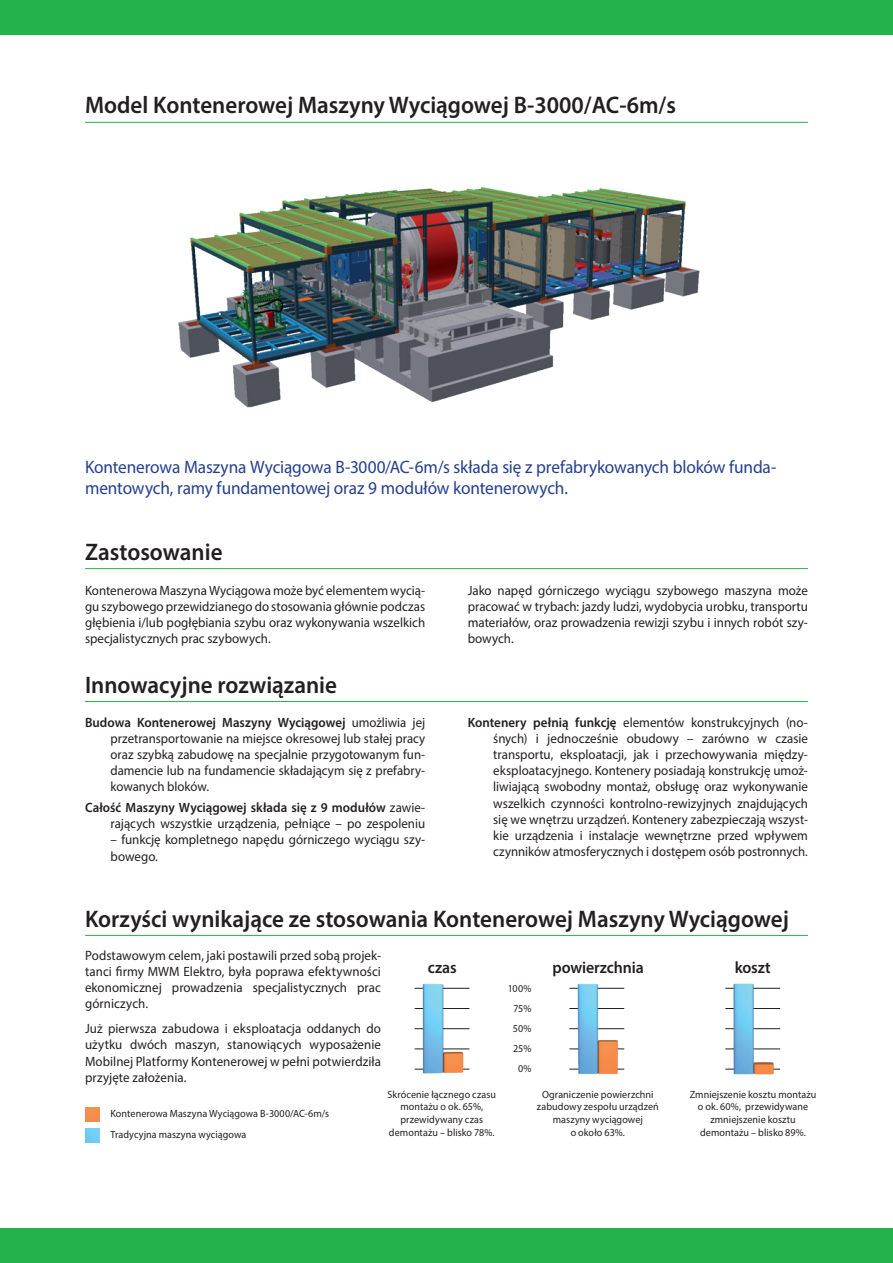
<style>
.page{position:relative;width:893px;height:1263px;background:#fff}
.page>*{position:absolute;margin:0;border:0;box-sizing:border-box;transform-origin:0 0}
.MWM_wdroz_srodek_nag{font:600 24px "Myriad Pro";color:#231f20;scale:.96 1}
.MWM_wdroz_foto_opis{font:18px/21px "Myriad Pro";letter-spacing:-.01em;color:#253f8e;scale:.96 1}
.MWM_wdroz_tekst_pods{font:600 16.5px "Myriad Pro";letter-spacing:-.01em;color:#231f20;scale:.96 1}
.MWM_wdroz_tekst_pods-2{font:13.5px/16.2px "Myriad Pro";color:#231f20;text-align:justify;scale:.96 1}
.MWM_txt_podstawowy_B{font:13.5px/16.2px "Myriad Pro";letter-spacing:.005em;color:#231f20;text-align:justify;scale:.96 1}
.MWM_wdroz_tekst_pods-3{font:13.5px/16.2px "Myriad Pro";color:#231f20;text-align:justify;scale:.95 1}
.MWM_wdroz_tekst_pods-4{font:10.5px/12.6px "Myriad Pro";letter-spacing:.01em;color:#231f20;text-align:center;scale:.96 1}
.s1{font-weight:600}
</style>
<div class="page">
<img style="left:178px;top:187px;width:522px;height:221px">
<div style="left:0;top:1229px;width:893px;height:34px;background:#23b24b"></div>
<img style="left:569px;top:983px;width:56px;height:92px">
<img style="left:725px;top:983px;width:56px;height:92px">
<img style="left:414px;top:983px;width:56px;height:91px">
<img style="left:85px;top:1107px;width:14px;height:14px">
<div style="left:0;top:0;width:893px;height:34px;background:#23b24b"></div>
<hr style="left:85px;top:701px;width:723px;height:1px;background:#23b24b">
<hr style="left:85px;top:568px;width:723px;height:1px;background:#23b24b">
<hr style="left:85px;top:935px;width:723px;height:1px;background:#23b24b">
<hr style="left:85px;top:122px;width:723px;height:1px;background:#23b24b">
<p class="MWM_wdroz_srodek_nag" style="left:85px;top:90px;width:617px">Model Kontenerowej Maszyny Wyciągowej B-3000/AC-6m/s</p>
<p class="MWM_wdroz_foto_opis" style="left:85px;top:456px;width:722px">Kontenerowa Maszyna Wyciągowa B-3000/AC-6m/s składa się z prefabrykowanych bloków funda&shy;mentowych, ramy fundamentowej oraz 9 modułów kontenerowych.</p>
<p class="MWM_wdroz_srodek_nag" style="left:85px;top:536px;width:145px">Zastosowanie</p>
<p class="MWM_wdroz_tekst_pods-2" style="left:85px;top:582px;width:356px">Kontenerowa Maszyna Wyciągowa może być elementem wycią&shy;gu szybowego przewidzianego do stosowania głównie podczas głębienia i/lub pogłębiania szybu oraz wykonywania wszelkich specjalistycznych prac szybowych.</p>
<p class="MWM_wdroz_tekst_pods-2" style="left:468px;top:582px;width:356px">Jako napęd górniczego wyciągu szybowego maszyna może pracować w trybach: jazdy ludzi, wydobycia urobku, transportu materiałów, oraz prowadzenia rewizji szybu i innych robót szy&shy;bowych.</p>
<p class="MWM_wdroz_srodek_nag" style="left:85px;top:669px;width:264px">Innowacyjne rozwiązanie</p>
<p class="MWM_wdroz_tekst_pods-3" style="left:111px;top:714px;width:333px;text-indent:-26px"><span class="s1">Budowa Kontenerowej Maszyny Wyciągowej</span> umożliwia jej przetransportowanie na miejsce okresowej lub stałej pracy oraz szybką zabudowę na specjalnie przygotowanym fun&shy;damencie lub na fundamencie składającym się z prefabry&shy;kowanych bloków.</p>
<p class="MWM_wdroz_tekst_pods-2" style="left:85px;top:799px;width:356px;text-align:right"><span class="s1">Całość Maszyny Wyciągowej składa się z 9 modułów</span> zawie&shy;rających wszystkie urządzenia, pełniące – po zespoleniu</p>
<p class="MWM_wdroz_tekst_pods-2" style="left:111px;top:831px;width:329px">– funkcję kompletnego napędu górniczego wyciągu szy&shy;bowego.</p>
<p class="MWM_wdroz_tekst_pods-2" style="left:493px;top:714px;width:329px;text-indent:-26px"><span class="s1">Kontenery pełnią funkcję</span> elementów konstrukcyjnych (no&shy;śnych) i jednocześnie obudowy – zarówno w czasie transportu, eksploatacji, jak i przechowywania między&shy;eksploatacyjnego. Kontenery posiadają konstrukcję umoż&shy;liwiającą swobodny montaż, obsługę oraz wykonywanie wszelkich czynności kontrolno-rewizyjnych znajdujących się we wnętrzu urządzeń. Kontenery zabezpieczają wszyst&shy;kie urządzenia i instalacje wewnętrzne przed wpływem czynników atmosferycznych i dostępem osób postronnych.</p>
<p class="MWM_wdroz_srodek_nag" style="left:85px;top:903px;width:735px">Korzyści wynikające ze stosowania Kontenerowej Maszyny Wyciągowej</p>
<p class="MWM_txt_podstawowy_B" style="left:85px;top:947px;width:310px">Podstawowym celem, jaki postawili przed sobą projek&shy;tanci firmy MWM Elektro, była poprawa efektywności ekonomicznej prowadzenia specjalistycznych prac górniczych.</p>
<p class="MWM_txt_podstawowy_B" style="left:85px;top:1020px;width:310px">Już pierwsza zabudowa i eksploatacja oddanych do użytku dwóch maszyn, stanowiących wyposażenie Mobilnej Platformy Kontenerowej w pełni potwierdziła przyjęte założenia.</p>
<p class="MWM_wdroz_tekst_pods" style="left:428px;top:956px;width:32px">czas</p>
<p class="MWM_wdroz_tekst_pods-4" style="left:111px;top:1107px;width:229px">Kontenerowa Maszyna Wyciągowa B-3000/AC-6m/s</p>
<p class="MWM_wdroz_tekst_pods-4" style="left:111px;top:1128px;width:143px">Tradycyjna maszyna wyciągowa</p>
<p class="MWM_wdroz_tekst_pods-4" style="left:388px;top:1088px;width:115px">Skrócenie łącznego czasu montażu o ok. 65%, przewidywany czas demontażu – blisko 78%.</p>
<p class="MWM_wdroz_tekst_pods-4" style="left:508px;top:982px;width:26px">100%</p>
<p class="MWM_wdroz_tekst_pods-4" style="left:513px;top:1002px;width:20px">75%</p>
<p class="MWM_wdroz_tekst_pods-4" style="left:513px;top:1022px;width:21px">50%</p>
<p class="MWM_wdroz_tekst_pods-4" style="left:513px;top:1042px;width:21px">25%</p>
<p class="MWM_wdroz_tekst_pods-4" style="left:518px;top:1062px;width:15px">0%</p>
<p class="MWM_wdroz_tekst_pods" style="left:552px;top:956px;width:97px">powierzchnia</p>
<p class="MWM_wdroz_tekst_pods-4" style="left:537px;top:1088px;width:128px">Ograniczenie powierzchni zabudowy zespołu urządzeń maszyny wyciągowej<br>o około 63%.</p>
<p class="MWM_wdroz_tekst_pods" style="left:735px;top:956px;width:39px">koszt</p>
<p class="MWM_wdroz_tekst_pods-4" style="left:690px;top:1088px;width:134px">Zmniejszenie kosztu montażu o ok. 60%, przewidywane zmniejszenie kosztu demontażu – blisko 89%.</p>
</div>
